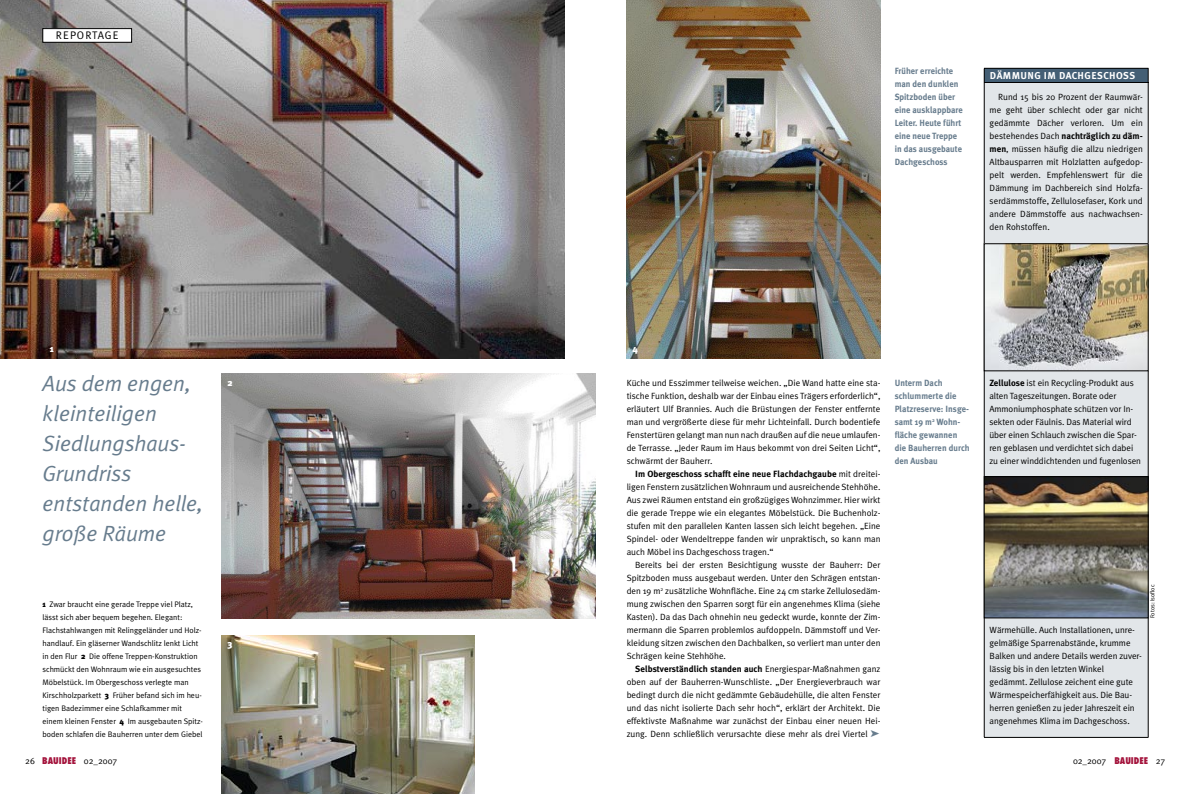
<style>
.page{position:relative;width:1191px;height:794px;background:#fff}
.page>*{position:absolute;margin:0;border:0;box-sizing:border-box;transform-origin:0 0}
._11_Motto{font:italic 22px/30px "Meta Plus Normal";color:#677c8d}
.t1{font:11px "Meta Plus Normal";letter-spacing:.085em;color:#000}
.t2{font:700 10px "Meta Plus";letter-spacing:.04em;color:#fff}
.t3{font:900 9.5px "Meta Plus";color:#fff}
._01_Bodycopy{font:9px/13px "Meta Plus Normal";color:#000;text-align:justify}
._07_Kasten_Copy{font:9px/13px "Meta Plus Normal";letter-spacing:-.005em;color:#000}
._10_Marginalie{font:700 9px/13px "Meta Plus";letter-spacing:.005em;color:#677c8d;scale:.95 1}
._06_Bildunterschrift{font:8px/13px "Meta Plus Normal";color:#000}
._05_Fotonachweis{font:6px "Meta Plus Normal";color:#000}
.s1{font-family:"Meta Plus";font-weight:900}
.s2{font-family:"Meta Plus";font-weight:700}
.s3{font-family:"Futura";font-weight:800;font-stretch:condensed;color:#a3123b}
</style>
<div class="page">
<div style="left:984px;top:68px;width:164px;height:14px;background:#445f75"></div>
<div style="left:985px;top:83px;width:163px;height:654px;background:#e2e6e9"></div>
<hr style="left:984px;top:68px;width:164px;height:1px;background:#000">
<hr style="left:984px;top:82px;width:164px;height:1px;background:#000">
<svg style="left:984px;top:69px;width:1px;height:13px"></svg>
<svg style="left:1148px;top:69px;width:1px;height:14px"></svg>
<hr style="left:984px;top:83px;width:1px;height:286px;background:#000">
<hr style="left:1148px;top:83px;width:1px;height:286px;background:#000">
<hr style="left:984px;top:369px;width:1px;height:368px;background:#000">
<hr style="left:1148px;top:369px;width:1px;height:368px;background:#000">
<hr style="left:984px;top:737px;width:164px;height:1px;background:#000">
<img style="left:986px;top:245px;width:160px;height:124px">
<div style="left:984px;top:243px;width:164px;height:128px;border:1px solid #000"></div>
<img style="left:986px;top:478px;width:160px;height:138px">
<div style="left:984px;top:476px;width:164px;height:142px;border:1px solid #000"></div>
<img style="left:221px;top:373px;width:374px;height:246px">
<img style="left:221px;top:635px;width:254px;height:159px">
<img style="left:0;top:0;width:564px;height:359px">
<img style="left:626px;top:0;width:254px;height:359px">
<div style="left:43px;top:29px;width:89px;height:13px;background:#fff"></div>
<div style="left:43px;top:28px;width:89px;height:15px;border:1px solid #000"></div>
<p class="t1" style="left:56px;top:29px;width:64px">REPORTAGE</p>
<p class="t3" style="left:50px;top:343px;width:5px">1</p>
<p class="_11_Motto" style="left:43px;top:368px;width:162px">Aus dem engen, kleinteiligen<br>Siedlungshaus-<br>Grundriss entstanden helle, große Räume</p>
<p class="_06_Bildunterschrift" style="left:43px;top:598px;width:162px"><span class="s1">1</span> Zwar braucht eine gerade Treppe viel Platz, lässt sich aber bequem begehen. Elegant:<br>Flachstahlwangen mit Relinggeländer und Holz&shy;handlauf. Ein gläserner Wandschlitz lenkt Licht in den Flur <span class="s1">2</span> Die offene Treppen-Konstruktion schmückt den Wohnraum wie ein ausgesuchtes Möbelstück. Im Obergeschoss verlegte man Kirschholzparkett <span class="s1">3</span> Früher befand sich im heu&shy;tigen Badezimmer eine Schlafkammer mit einem kleinen Fenster <span class="s1">4</span> Im ausgebauten Spitz&shy;boden schlafen die Bauherren unter dem Giebel</p>
<p class="t3" style="left:227px;top:377px;width:7px">2</p>
<p class="t3" style="left:228px;top:638px;width:6px">3</p>
<p class="_10_Marginalie" style="left:894px;top:64px;width:73px">Früher erreichte man den dunklen<br>Spitzboden über eine ausklappbare<br>Leiter. Heute führt eine neue Treppe in das ausgebaute<br>Dachgeschoss</p>
<p class="t2" style="left:990px;top:70px;width:147px">DÄMMUNG IM DACHGESCHOSS</p>
<p class="_01_Bodycopy" style="left:989px;top:90px;width:155px;text-indent:9px">Rund 15 bis 20 Prozent der Raumwär&shy;me geht über schlecht oder gar nicht gedämmte Dächer verloren. Um ein bestehendes Dach <span class="s2">nachträglich zu däm&shy;men</span>, müssen häufig die allzu niedrigen Altbausparren mit Holzlatten aufgedop&shy;pelt werden. Empfehlenswert für die Dämmung im Dachbereich sind Holzfa&shy;serdämmstoffe, Zellulosefaser, Kork und andere Dämmstoffe aus nachwachsen&shy;den Rohstoffen.</p>
<p class="t3" style="left:632px;top:343px;width:7px">4</p>
<p class="_01_Bodycopy" style="left:626px;top:376px;width:255px">Küche und Esszimmer teilweise weichen. „Die Wand hatte eine sta&shy;tische Funktion, deshalb war der Einbau eines Trägers erforderlich“, erläutert Ulf Brannies. Auch die Brüstungen der Fenster entfernte man und vergrößerte diese für mehr Lichteinfall. Durch bodentiefe Fenstertüren gelangt man nun nach draußen auf die neue umlaufen&shy;de Terrasse. „Jeder Raum im Haus bekommt von drei Seiten Licht“, schwärmt der Bauherr.</p>
<p class="_01_Bodycopy" style="left:626px;top:467px;width:255px;text-indent:9px"><span class="s2">Im Obergeschoss schafft eine neue Flachdachgaube</span> mit dreitei&shy;ligen Fenstern zusätzlichen Wohnraum und ausreichende Stehhöhe.<br>Aus zwei Räumen entstand ein großzügiges Wohnzimmer. Hier wirkt die gerade Treppe wie ein elegantes Möbelstück. Die Buchenholz&shy;stufen mit den parallelen Kanten lassen sich leicht begehen. „Eine Spindel- oder Wendeltreppe fanden wir unpraktisch, so kann man auch Möbel ins Dachgeschoss tragen.“</p>
<p class="_01_Bodycopy" style="left:626px;top:558px;width:255px;text-indent:9px">Bereits bei der ersten Besichtigung wusste der Bauherr: Der Spitzboden muss ausgebaut werden. Unter den Schrägen entstan&shy;den 19 m<sup>2</sup> zusätzliche Wohnfläche. Eine 24 cm starke Zellulosedäm&shy;mung zwischen den Sparren sorgt für ein angenehmes Klima (siehe Kasten). Da das Dach ohnehin neu gedeckt wurde, konnte der Zim&shy;mermann die Sparren problemlos aufdoppeln. Dämmstoff und Ver&shy;kleidung sitzen zwischen den Dachbalken, so verliert man unter den Schrägen keine Stehhöhe.</p>
<p class="_01_Bodycopy" style="left:626px;top:662px;width:255px;text-indent:9px"><span class="s2">Selbstverständlich standen auch</span> Energiespar-Maßnahmen ganz oben auf der Bauherren-Wunschliste. „Der Energieverbrauch war bedingt durch die nicht gedämmte Gebäudehülle, die alten Fenster und das nicht isolierte Dach sehr hoch“, erklärt der Architekt. Die effektivste Maßnahme war zunächst der Einbau einer neuen Hei&shy;zung. Denn schließlich verursachte diese mehr als drei Viertel</p>
<p class="_10_Marginalie" style="left:894px;top:376px;width:80px">Unterm Dach schlummerte die<br>Platzreserve: Insge&shy;samt 19 m<sup>2</sup> Wohn&shy;fläche gewannen die Bauherren durch den Ausbau</p>
<p class="_07_Kasten_Copy" style="left:989px;top:376px;width:153px"><span class="s2">Zellulose</span> ist ein Recycling-Produkt aus alten Tageszeitungen. Borate oder Ammoniumphosphate schützen vor In&shy;sekten oder Fäulnis. Das Material wird über einen Schlauch zwischen die Spar&shy;ren geblasen und verdichtet sich dabei zu einer winddichtenden und fugenlosen</p>
<p class="_07_Kasten_Copy" style="left:989px;top:623px;width:154px">Wärmehülle. Auch Installationen, unre&shy;gelmäßige Sparrenabstände, krumme Balken und andere Details werden zuver&shy;lässig bis in den letzten Winkel gedämmt. Zellulose zeichent eine gute Wärmespeicherfähigkeit aus. Die Bau&shy;herren genießen zu jeder Jahreszeit ein angenehmes Klima im Dachgeschoss.</p>
<p class="_05_Fotonachweis" style="left:1149px;top:618px;width:35px;rotate:-90deg">Fotos: Isofloc</p>
<p class="_01_Bodycopy" style="left:25px;top:754px;width:94px">26 <span class="s3">BAUIDEE</span> 02_2007</p>
<p class="_01_Bodycopy" style="left:1073px;top:754px;width:94px">02_2007 <span class="s3">BAUIDEE</span> 27</p>
</div>
